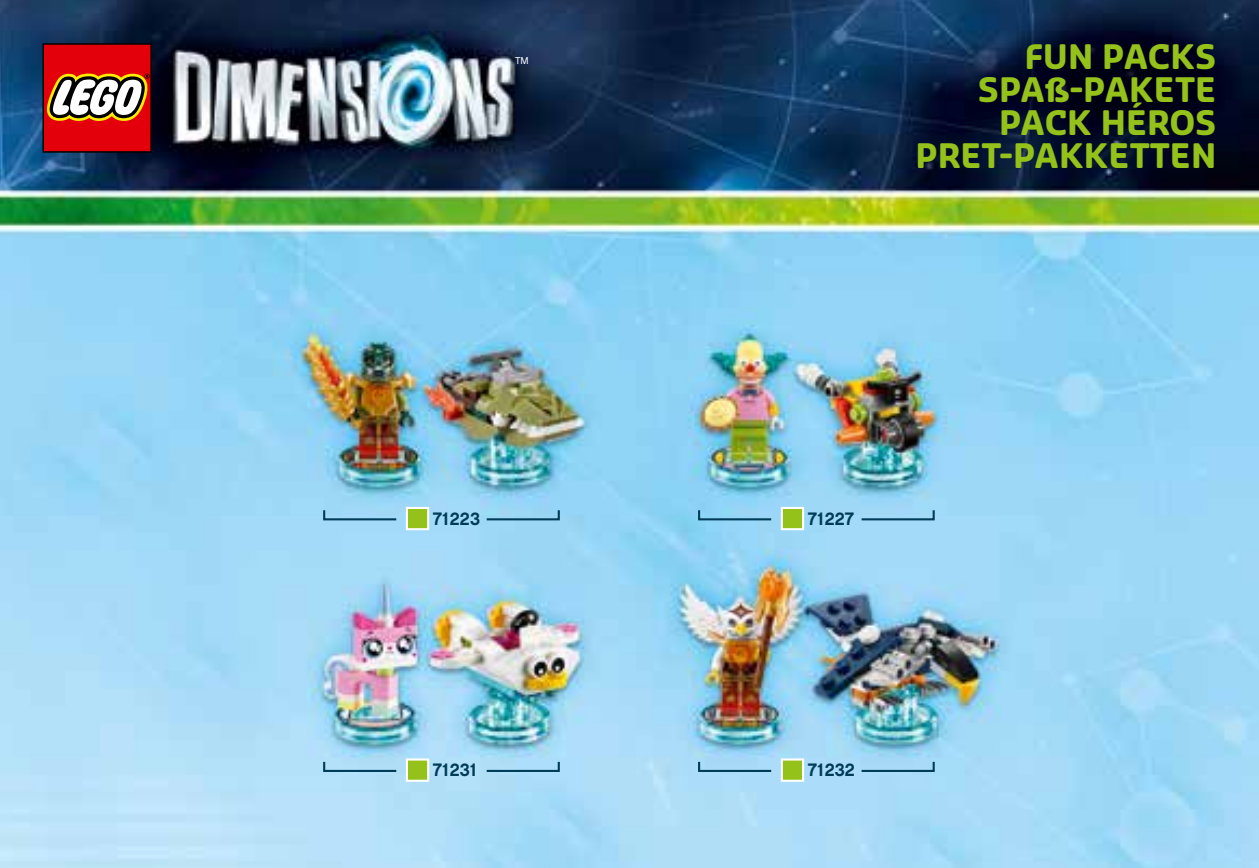
<style>
.page{position:relative;width:1259px;height:868px;background:#fff}
.page>*{position:absolute;margin:0;border:0;box-sizing:border-box;transform-origin:0 0}
.t1{font:700 33px/33px "Sansa Soft Std";color:#94c11a;text-align:right}
.t2{font:700 18px "LEGO Chalet 60";color:#003b57}
.t3{font:9.9px "LEGO Chalet 60";color:#fff}
</style>
<div class="page">
<img style="left:1px;top:0;width:1258px;height:867px">
<img style="left:0;top:0;width:1px;height:867px">
<svg style="left:42px;top:43px;width:110px;height:110px"></svg>
<svg style="left:484px;top:508px;width:77px;height:13px"></svg>
<svg style="left:322px;top:508px;width:76px;height:13px"></svg>
<svg style="left:405px;top:506px;width:25px;height:25px"></svg>
<svg style="left:484px;top:759px;width:77px;height:14px"></svg>
<svg style="left:322px;top:759px;width:76px;height:14px"></svg>
<svg style="left:405px;top:757px;width:25px;height:25px"></svg>
<svg style="left:859px;top:508px;width:76px;height:13px"></svg>
<svg style="left:697px;top:508px;width:76px;height:13px"></svg>
<svg style="left:779px;top:506px;width:26px;height:25px"></svg>
<svg style="left:859px;top:759px;width:76px;height:14px"></svg>
<svg style="left:697px;top:759px;width:76px;height:14px"></svg>
<svg style="left:779px;top:757px;width:26px;height:25px"></svg>
<p class="t3" style="left:515px;top:54px;width:15px">TM</p>
<p class="t2" style="left:433px;top:507px;width:49px">71223</p>
<p class="t2" style="left:433px;top:758px;width:46px">71231</p>
<p class="t1" style="left:915px;top:39px;width:302px">FUN PACKS<br>SPAß-PAKETE<br>PACK HÉROS<br>PRET-PAKKETTEN</p>
<p class="t2" style="left:808px;top:507px;width:48px">71227</p>
<p class="t2" style="left:808px;top:758px;width:49px">71232</p>
</div>
